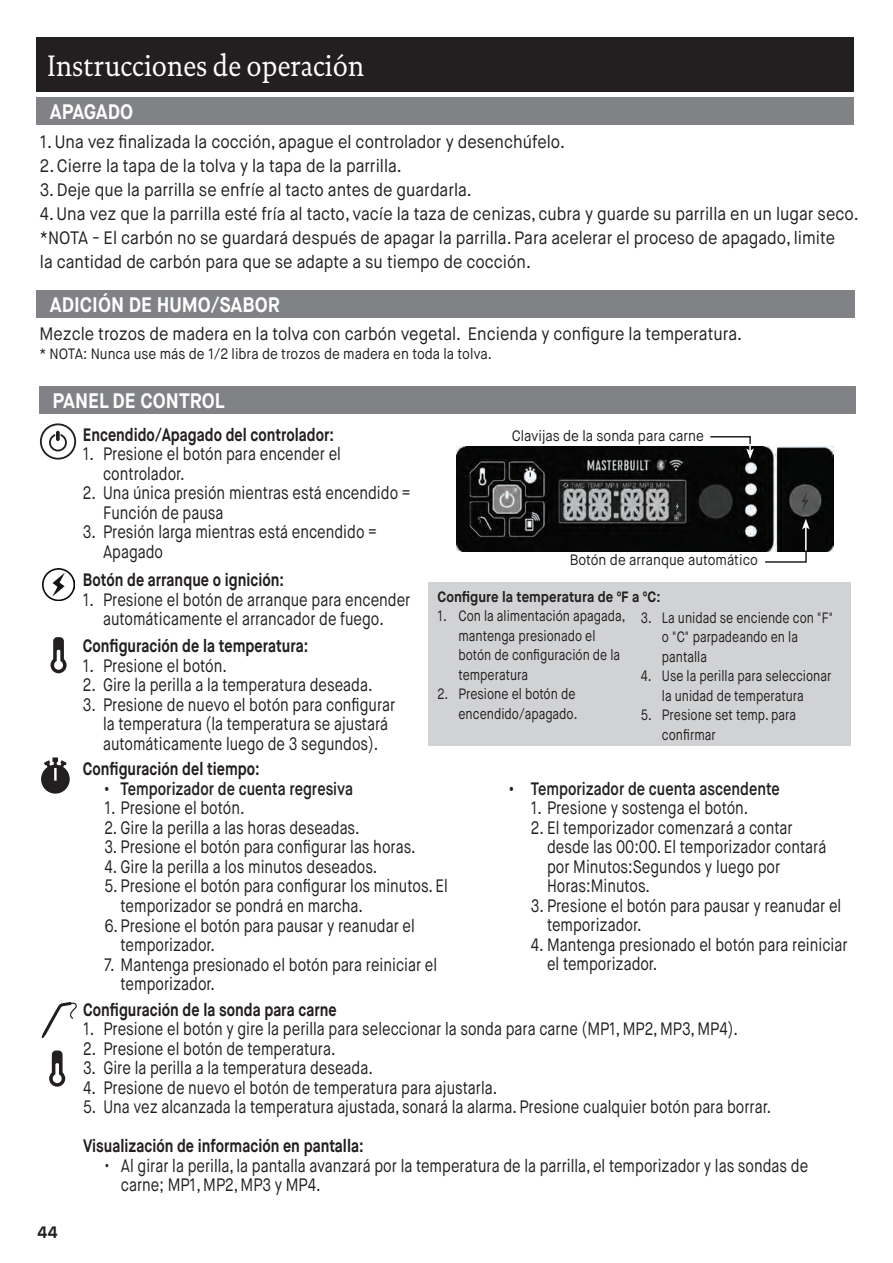
<style>
.page{position:relative;width:893px;height:1263px;background:#fff}
.page>*{position:absolute;margin:0;border:0;box-sizing:border-box;transform-origin:0 0}
.t1{font:30px "DTL Documenta TOT";color:#fff;scale:.9 1}
.t2{font:700 21px "Maison Neue";color:#fff;scale:.9 1}
.t3{font:18px/19.5px "Maison Neue";color:#231f20;scale:.82 1}
.t4{font:18px "Maison Neue";color:#231f20;scale:.9 1}
.t5{font:700 18px "Maison Neue";color:#231f20;scale:.82 1}
.t6{font:600 18px "Maison Neue";color:#231f20;scale:.82 1}
.t7{font:700 16.5px "Maison Neue";color:#231f20}
.t8{font:15px/19.5px "Maison Neue";color:#231f20;scale:.82 1}
.t9{font:15px "Maison Neue";color:#231f20;scale:.9 1}
.t10{font:700 15px "Maison Neue";color:#231f20;scale:.9 1}
</style>
<div class="page">
<img style="left:456px;top:447px;width:377px;height:104px">
<svg style="left:801px;top:492px;width:8px;height:18px"></svg>
<div style="left:672px;top:501px;width:11px;height:10px;background:#1e1f1f"></div>
<svg style="left:676px;top:503px;width:3px;height:7px"></svg>
<div style="left:788px;top:452px;width:33px;height:27px;background:#060807"></div>
<div style="left:36px;top:38px;width:818px;height:54px;background:#231f20"></div>
<div style="left:36px;top:98px;width:818px;height:27px;background:#808285"></div>
<div style="left:36px;top:291px;width:819px;height:27px;background:#808285"></div>
<div style="left:39px;top:386px;width:816px;height:27px;background:#808285"></div>
<svg style="left:51px;top:637px;width:16px;height:36px"></svg>
<svg style="left:41px;top:757px;width:29px;height:37px"></svg>
<svg style="left:40px;top:423px;width:36px;height:37px"></svg>
<div style="left:429px;top:582px;width:422px;height:164px;background:#d1d2d4"></div>
<svg style="left:42px;top:1002px;width:35px;height:36px"></svg>
<svg style="left:49px;top:1050px;width:16px;height:37px"></svg>
<svg style="left:764px;top:517px;width:46px;height:46px"></svg>
<svg style="left:709px;top:436px;width:45px;height:23px"></svg>
<img style="left:43px;top:569px;width:31px;height:31px">
<p class="t1" style="left:47px;top:48px;width:354px">Instrucciones de operación</p>
<p class="t2" style="left:50px;top:99px;width:94px">APAGADO</p>
<p class="t4" style="left:40px;top:131px;width:585px">1. Una vez finalizada la cocción, apague el controlador y desenchúfelo.</p>
<p class="t4" style="left:40px;top:155px;width:404px">2. Cierre la tapa de la tolva y la tapa de la parrilla.</p>
<p class="t4" style="left:40px;top:179px;width:481px">3. Deje que la parrilla se enfríe al tacto antes de guardarla.</p>
<p class="t4" style="left:40px;top:203px;width:911px">4. Una vez que la parrilla esté fría al tacto, vacíe la taza de cenizas, cubra y guarde su parrilla en un lugar seco.</p>
<p class="t4" style="left:40px;top:227px;width:885px">*NOTA - El carbón no se guardará después de apagar la parrilla. Para acelerar el proceso de apagado, limite</p>
<p class="t4" style="left:40px;top:251px;width:547px">la cantidad de carbón para que se adapte a su tiempo de cocción.</p>
<p class="t2" style="left:50px;top:292px;width:257px">ADICIÓN DE HUMO/SABOR</p>
<p class="t4" style="left:39px;top:322px;width:782px">Mezcle trozos de madera en la tolva con carbón vegetal. Encienda y configure la temperatura.</p>
<p class="t9" style="left:39px;top:345px;width:504px">* NOTA: Nunca use más de 1/2 libra de trozos de madera en toda la tolva.</p>
<p class="t2" style="left:53px;top:387px;width:193px">PANEL DE CONTROL</p>
<p class="t5" style="left:83px;top:423px;width:308px">Encendido/Apagado del controlador:</p>
<p class="t3" style="left:103px;top:444px;width:292px;text-indent:-20px">1. Presione el botón para encender el controlador.</p>
<p class="t3" style="left:103px;top:483px;width:377px;text-indent:-20px">2. Una única presión mientras está encendido =<br>Función de pausa</p>
<p class="t3" style="left:103px;top:522px;width:336px;text-indent:-20px">3. Presión larga mientras está encendido =<br>Apagado</p>
<p class="t9" style="left:512px;top:427px;width:215px">Clavijas de la sonda para carne</p>
<p class="t9" style="left:570px;top:550px;width:211px">Botón de arranque automático</p>
<p class="t5" style="left:83px;top:568px;width:247px">Botón de arranque o ignición:</p>
<p class="t3" style="left:83px;top:590px;width:401px;text-align:center">1. Presione el botón de arranque para encender automáticamente el arrancador de fuego.</p>
<p class="t10" style="left:437px;top:587px;width:249px">Configure la temperatura de ºF a ºC:</p>
<p class="t8" style="left:458px;top:606px;width:205px;text-indent:-21px">1. Con la alimentación apagada, mantenga presionado el botón de configuración de la temperatura</p>
<p class="t8" style="left:437px;top:684px;width:172px;text-align:right">2. Presione el botón de encendido/apagado.</p>
<p class="t8" style="left:662px;top:608px;width:210px;text-indent:-21px">3. La unidad se enciende con "F" o "C" parpadeando en la pantalla</p>
<p class="t8" style="left:641px;top:666px;width:234px;text-align:center">4. Use la perilla para seleccionar la unidad de temperatura</p>
<p class="t8" style="left:662px;top:705px;width:165px;text-indent:-21px">5. Presione set temp. para confirmar</p>
<p class="t5" style="left:83px;top:634px;width:277px">Configuración de la temperatura:</p>
<p class="t3" style="left:83px;top:656px;width:177px">1. Presione el botón.</p>
<p class="t3" style="left:83px;top:675px;width:355px">2. Gire la perilla a la temperatura deseada.</p>
<p class="t3" style="left:103px;top:695px;width:358px;text-indent:-20px">3. Presione de nuevo el botón para configurar la temperatura (la temperatura se ajustará automáticamente luego de 3 segundos).</p>
<p class="t5" style="left:83px;top:758px;width:217px">Configuración del tiempo:</p>
<p class="t6" style="left:104px;top:777px;width:305px">• Temporizador de cuenta regresiva</p>
<p class="t3" style="left:104px;top:799px;width:172px">1. Presione el botón.</p>
<p class="t3" style="left:104px;top:818px;width:313px">2. Gire la perilla a las horas deseadas.</p>
<p class="t3" style="left:104px;top:838px;width:381px">3. Presione el botón para configurar las horas.</p>
<p class="t3" style="left:104px;top:857px;width:335px">4. Gire la perilla a los minutos deseados.</p>
<p class="t3" style="left:121px;top:877px;width:400px;text-indent:-16px">5. Presione el botón para configurar los minutos. El temporizador se pondrá en marcha.</p>
<p class="t3" style="left:121px;top:916px;width:360px;text-indent:-16px">6. Presione el botón para pausar y reanudar el temporizador.</p>
<p class="t3" style="left:121px;top:955px;width:388px;text-indent:-16px">7. Mantenga presionado el botón para reiniciar el temporizador.</p>
<p class="t6" style="left:509px;top:777px;width:331px">• Temporizador de cuenta ascendente</p>
<p class="t3" style="left:531px;top:798px;width:267px">1. Presione y sostenga el botón.</p>
<p class="t3" style="left:547px;top:818px;width:342px;text-indent:-16px">2. El temporizador comenzará a contar desde las 00:00. El temporizador contará por Minutos:Segundos y luego por<br>Horas:Minutos.</p>
<p class="t3" style="left:547px;top:896px;width:360px;text-indent:-16px">3. Presione el botón para pausar y reanudar el temporizador.</p>
<p class="t3" style="left:547px;top:935px;width:368px;text-indent:-16px">4. Mantenga presionado el botón para reiniciar el temporizador.</p>
<p class="t7" style="left:38px;top:1222px;width:21px">44</p>
<p class="t5" style="left:83px;top:998px;width:311px">Configuración de la sonda para carne</p>
<p class="t3" style="left:83px;top:1019px;width:800px">1. Presione el botón y gire la perilla para seleccionar la sonda para carne (MP1, MP2, MP3, MP4).</p>
<p class="t3" style="left:83px;top:1039px;width:309px">2. Presione el botón de temperatura.</p>
<p class="t3" style="left:83px;top:1058px;width:355px">3. Gire la perilla a la temperatura deseada.</p>
<p class="t3" style="left:83px;top:1078px;width:507px">4. Presione de nuevo el botón de temperatura para ajustarla.</p>
<p class="t3" style="left:83px;top:1097px;width:841px">5. Una vez alcanzada la temperatura ajustada, sonará la alarma. Presione cualquier botón para borrar.</p>
<p class="t5" style="left:83px;top:1135px;width:344px">Visualización de información en pantalla:</p>
<p class="t3" style="left:121px;top:1156px;width:840px;text-indent:-16px">• Al girar la perilla, la pantalla avanzará por la temperatura de la parrilla, el temporizador y las sondas de carne; MP1, MP2, MP3 y MP4.</p>
</div>
